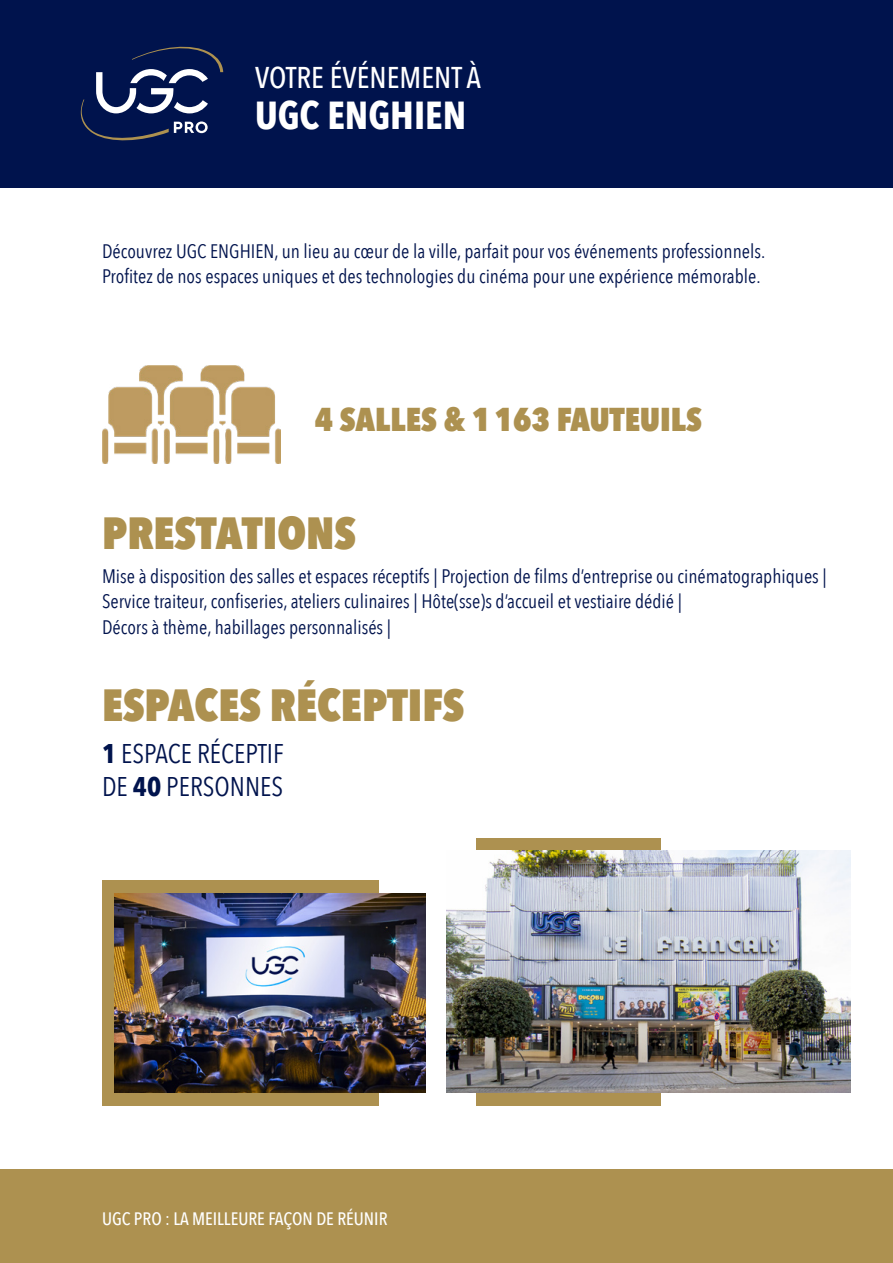
<style>
.page{position:relative;width:893px;height:1263px;background:#fff}
.page>*{position:absolute;margin:0;border:0;box-sizing:border-box;transform-origin:0 0}
.t1{font:800 45px "Avenir Next Condensed";color:#ad9150}
.t2{font:700 39px "Avenir Next Condensed";color:#fff}
.t3{font:800 33px "Avenir Next Condensed";color:#ad9150}
.t4{font:500 30px "Avenir Next Condensed";color:#fff}
.t5{font:27px/33px "Avenir Next Condensed";color:#00134d}
.t6{font:19.5px/25.5px "Avenir Next Condensed";color:#00134d}
.t7{font:500 18px "Avenir Next Condensed";color:#fff}
.s1{font-weight:700}
</style>
<div class="page">
<div style="left:0;top:0;width:893px;height:187px;background:#00134d"></div>
<div style="left:0;top:1169px;width:893px;height:94px;background:#ad9150"></div>
<svg style="left:81px;top:46px;width:142px;height:95px"></svg>
<div style="left:102px;top:880px;width:276px;height:226px;background:#ad9150"></div>
<div style="left:476px;top:838px;width:185px;height:268px;background:#ad9150"></div>
<img style="left:115px;top:893px;width:310px;height:199px">
<img style="left:446px;top:850px;width:404px;height:243px">
<img style="left:103px;top:366px;width:177px;height:97px">
<h3 class="t4" style="left:255px;top:60px;width:228px">VOTRE ÉVÉNEMENT À</h3>
<h2 class="t2" style="left:255px;top:91px;width:213px">UGC ENGHIEN</h2>
<p class="t6" style="left:102px;top:237px;width:665px">Découvrez UGC ENGHIEN, un lieu au cœur de la ville, parfait pour vos événements professionnels.<br>Profitez de nos espaces uniques et des technologies du cinéma pour une expérience mémorable.</p>
<h3 class="t3" style="left:315px;top:399px;width:389px">4 SALLES &amp; 1163 FAUTEUILS</h3>
<h1 class="t1" style="left:102px;top:505px;width:255px">PRESTATIONS</h1>
<p class="t6" style="left:102px;top:562px;width:726px">Mise à disposition des salles et espaces réceptifs | Projection de films d’entreprise ou cinématographiques |<br>Service traiteur, confiseries, ateliers culinaires | Hôte(sse)s d’accueil et vestiaire dédié |<br>Décors à thème, habillages personnalisés |</p>
<h1 class="t1" style="left:102px;top:677px;width:364px">ESPACES RÉCEPTIFS</h1>
<h3 class="t5" style="left:102px;top:735px;width:183px"><span class="s1">1</span> ESPACE RÉCEPTIF<br>DE <span class="s1">40</span> PERSONNES</h3>
<p class="t7" style="left:102px;top:1208px;width:287px">UGC PRO : LA MEILLEURE FAÇON DE RÉUNIR</p>
</div>
